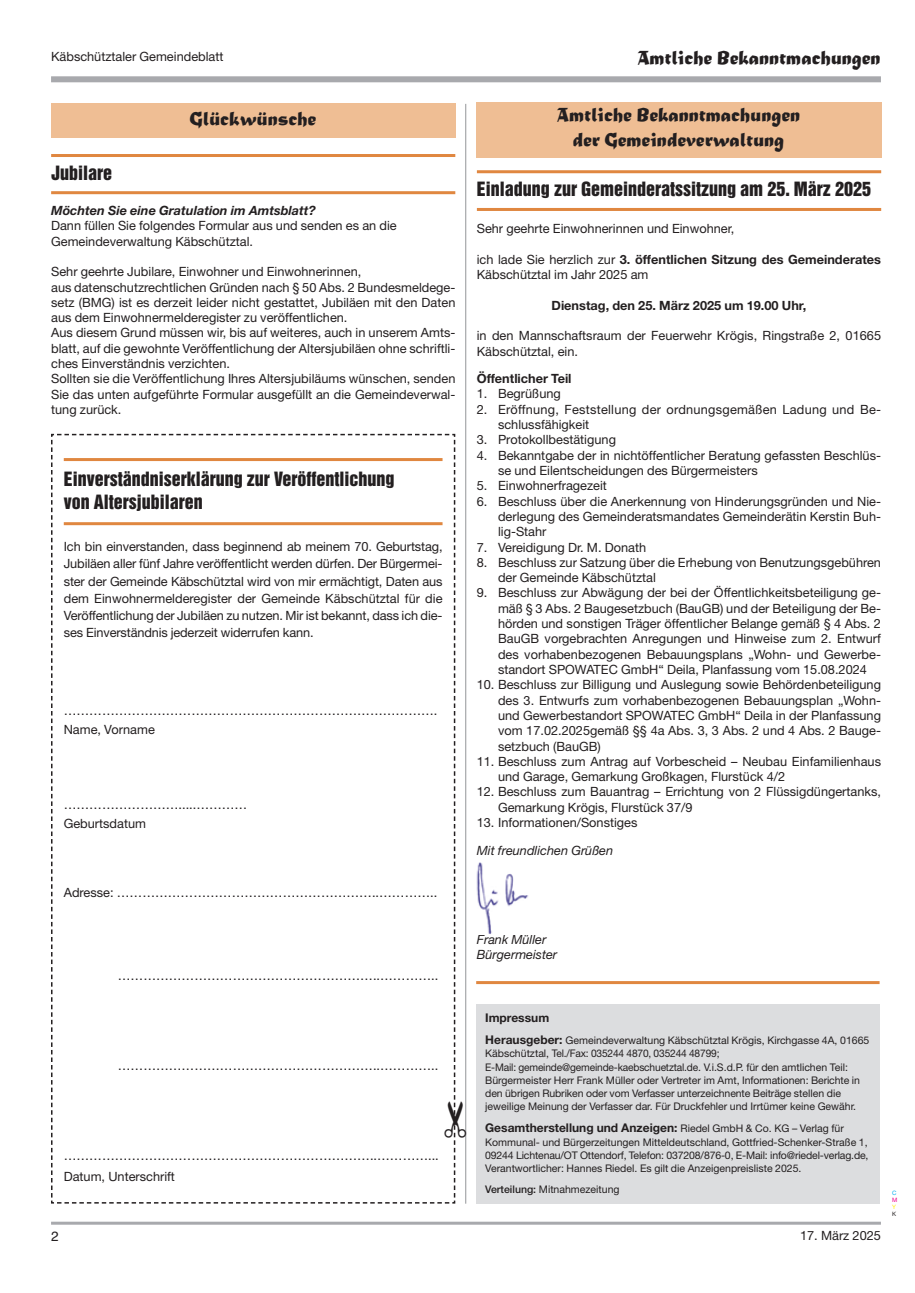
<style>
.page{position:relative;width:915px;height:1293px;background:#fff}
.page>*{position:absolute;margin:0;border:0;box-sizing:border-box;transform-origin:0 0}
.t1{font:21px/25.2px "Matura";color:#231f20;text-align:center}
.t2{font:18px/23.4px "Helvetica Inserat";color:#231f20}
.t3{font:13.5px "Helvetica";color:#231f20}
.t4{font:12.75px/15.3px "Helvetica Neue";color:#231f20}
.t5{font:12.75px/15.3px "Helvetica Neue";letter-spacing:.02em;color:#231f20}
.t6{font:700 12.75px "Helvetica Neue";color:#231f20}
.t7{font:italic 12.75px/15.3px "Helvetica Neue";color:#231f20}
.t8{font:italic 700 12.75px "Helvetica Neue";color:#231f20}
.t9{font:700 12px "Helvetica Neue";color:#231f20}
.t10{font:10.5px/13.4px "Helvetica Neue";color:#231f20}
.t11{font:6px "Helvetica Neue";color:#00aeef}
.t12{font:6px "Helvetica Neue";color:#ed028c}
.t13{font:6px "Helvetica Neue";color:#fff101}
.t14{font:6px "Helvetica Neue";color:#231f20}
.s1{font-weight:700}
.s2{font-weight:700;font-size:12px}
.s3{font-weight:400;font-size:10.5px}
.s4{font-weight:500}
</style>
<div class="page">
<div style="left:51px;top:76px;width:829px;height:6px;background:#a8a9ad"></div>
<hr style="left:51px;top:1221px;width:829px;height:3px;background:#a8a9ad">
<hr style="left:465px;top:104px;width:1px;height:1099px;background:#939598">
<hr style="left:476px;top:170px;width:404px;height:3px;background:#e08740">
<hr style="left:476px;top:208px;width:404px;height:3px;background:#e08740">
<div style="left:476px;top:102px;width:405px;height:56px;background:#efbe94"></div>
<img style="left:476px;top:863px;width:52px;height:71px">
<div style="left:51px;top:104px;width:404px;height:34px;background:#efbe94"></div>
<hr style="left:51px;top:154px;width:404px;height:3px;background:#e08740">
<hr style="left:51px;top:191px;width:404px;height:3px;background:#e08740">
<div style="left:476px;top:1004px;width:403px;height:199px;background:#dcdddf"></div>
<hr style="left:476px;top:981px;width:403px;height:3px;background:#e08740">
<svg style="left:51px;top:433px;width:415px;height:771px"></svg>
<p class="t4" style="left:51px;top:51px;width:174px">Käbschütztaler Gemeindeblatt</p>
<h1 class="t1" style="left:637px;top:47px;width:245px">Amtliche Bekanntmachungen</h1>
<h1 class="t1" style="left:190px;top:108px;width:128px">Glückwünsche</h1>
<h2 class="t2" style="left:51px;top:162px;width:63px">Jubilare</h2>
<p class="t8" style="left:51px;top:206px;width:266px">Möchten Sie eine Gratulation im Amtsblatt?</p>
<p class="t4" style="left:51px;top:219px;width:347px">Dann füllen Sie folgendes Formular aus und senden es an die<br>Gemeindeverwaltung Käbschütztal.</p>
<p class="t4" style="left:51px;top:265px;width:405px">Sehr geehrte Jubilare, Einwohner und Einwohnerinnen,<br>aus datenschutzrechtlichen Gründen nach § 50 Abs. 2 Bundesmeldege&shy;setz (BMG) ist es derzeit leider nicht gestattet, Jubiläen mit den Daten aus dem Einwohnermelderegister zu veröffentlichen.<br>Aus diesem Grund müssen wir, bis auf weiteres, auch in unserem Amts&shy;blatt, auf die gewohnte Veröffentlichung der Altersjubiläen ohne schriftli&shy;ches Einverständnis verzichten.<br>Sollten sie die Veröffentlichung Ihres Altersjubiläums wünschen, senden Sie das unten aufgeführte Formular ausgefüllt an die Gemeindeverwal&shy;tung zurück.</p>
<h2 class="t2" style="left:64px;top:468px;width:332px">Einverständniserklärung zur Veröffentlichung von Altersjubilaren</h2>
<p class="t4" style="left:64px;top:539px;width:380px;line-height:17.1px;text-align:justify">Ich bin einverstanden, dass beginnend ab meinem 70. Geburtstag, Jubiläen aller fünf Jahre veröffentlicht werden dürfen. Der Bürgermei&shy;ster der Gemeinde Käbschütztal wird von mir ermächtigt, Daten aus dem Einwohnermelderegister der Gemeinde Käbschütztal für die Veröffentlichung der Jubiläen zu nutzen. Mir ist bekannt, dass ich die&shy;ses Einverständnis jederzeit widerrufen kann.</p>
<p class="t4" style="left:64px;top:702px;width:375px;line-height:19px">…………………………………………………………………………….<br>Name, Vorname</p>
<p class="t4" style="left:64px;top:796px;width:185px;line-height:19px">……………………….....…………<br>Geburtsdatum</p>
<p class="t4" style="left:64px;top:886px;width:375px">Adresse: ……………………………………………………..…………..</p>
<p class="t4" style="left:118px;top:968px;width:322px">……………………………………………………..…………..</p>
<p class="t4" style="left:118px;top:1059px;width:322px">……………………………………………………..…………..</p>
<p class="t4" style="left:64px;top:1147px;width:376px;line-height:20.2px">………………………………………………………………..…………...<br>Datum, Unterschrift</p>
<p class="t3" style="left:51px;top:1228px;width:9px">2</p>
<h1 class="t1" style="left:557px;top:105px;width:245px">Amtliche Bekanntmachungen der Gemeindeverwaltung</h1>
<h2 class="t2" style="left:476px;top:178px;width:395px">Einladung zur Gemeinderatssitzung am 25. März 2025</h2>
<p class="t4" style="left:476px;top:222px;width:259px">Sehr geehrte Einwohnerinnen und Einwohner,</p>
<p class="t4" style="left:476px;top:253px;width:405px">ich lade Sie herzlich zur <span class="s1">3. öffentlichen Sitzung des Gemeinderates<br></span>Käbschütztal im Jahr 2025 am</p>
<p class="t6" style="left:551px;top:300px;width:256px">Dienstag, den 25. März 2025 um 19.00 Uhr,</p>
<p class="t4" style="left:476px;top:329px;width:405px">in den Mannschaftsraum der Feuerwehr Krögis, Ringstraße 2, 01665<br>Käbschütztal, ein.</p>
<p class="t6" style="left:476px;top:374px;width:96px">Öffentlicher Teil</p>
<p class="t4" style="left:476px;top:388px;width:86px">1. Begrüßung</p>
<p class="t5" style="left:498px;top:403px;width:384px;text-indent:-21px">2. Eröffnung, Feststellung der ordnungsgemäßen Ladung und Be&shy;schlussfähigkeit</p>
<p class="t4" style="left:476px;top:433px;width:141px">3. Protokollbestätigung</p>
<p class="t4" style="left:498px;top:449px;width:384px;text-indent:-21px">4. Bekanntgabe der in nichtöffentlicher Beratung gefassten Beschlüs&shy;se und Eilentscheidungen des Bürgermeisters</p>
<p class="t4" style="left:476px;top:479px;width:132px">5. Einwohnerfragezeit</p>
<p class="t4" style="left:498px;top:495px;width:384px;text-align:justify;text-indent:-21px">6. Beschluss über die Anerkennung von Hinderungsgründen und Nie&shy;derlegung des Gemeinderatsmandates Gemeinderätin Kerstin Buh&shy;lig-Stahr</p>
<p class="t4" style="left:476px;top:541px;width:171px">7. Vereidigung Dr. M. Donath</p>
<p class="t4" style="left:498px;top:556px;width:384px;text-indent:-21px">8. Beschluss zur Satzung über die Erhebung von Benutzungsgebühren der Gemeinde Käbschütztal</p>
<p class="t4" style="left:498px;top:586px;width:384px;text-align:justify;text-indent:-21px">9. Beschluss zur Abwägung der bei der Öffentlichkeitsbeteiligung ge&shy;mäß § 3 Abs. 2 Baugesetzbuch (BauGB) und der Beteiligung der Be&shy;hörden und sonstigen Träger öffentlicher Belange gemäß § 4 Abs. 2<br>BauGB vorgebrachten Anregungen und Hinweise zum 2. Entwurf des vorhabenbezogenen Bebauungsplans „Wohn- und Gewerbe&shy;standort SPOWATEC GmbH“ Deila, Planfassung vom 15.08.2024</p>
<p class="t4" style="left:498px;top:678px;width:384px;text-align:justify;text-indent:-21px">10. Beschluss zur Billigung und Auslegung sowie Behördenbeteiligung des 3. Entwurfs zum vorhabenbezogenen Bebauungsplan „Wohn&shy;und Gewerbestandort SPOWATEC GmbH“ Deila in der Planfassung vom 17.02.2025gemäß §§ 4a Abs. 3, 3 Abs. 2 und 4 Abs. 2 Bauge&shy;setzbuch (BauGB)</p>
<p class="t4" style="left:498px;top:755px;width:384px;text-indent:-21px">11. Beschluss zum Antrag auf Vorbescheid – Neubau Einfamilienhaus und Garage, Gemarkung Großkagen, Flurstück 4/2</p>
<p class="t4" style="left:498px;top:785px;width:384px;text-indent:-21px">12. Beschluss zum Bauantrag – Errichtung von 2 Flüssigdüngertanks,<br>Gemarkung Krögis, Flurstück 37/9</p>
<p class="t4" style="left:476px;top:816px;width:162px">13. Informationen/Sonstiges</p>
<p class="t7" style="left:476px;top:844px;width:138px">Mit freundlichen Grüßen</p>
<p class="t7" style="left:476px;top:933px;width:82px">Frank Müller<br>Bürgermeister</p>
<p class="t9" style="left:485px;top:1013px;width:65px">Impressum</p>
<p class="t10" style="left:485px;top:1034px;width:385px"><span class="s2">Herausgeber:</span> Gemeindeverwaltung Käbschütztal Krögis, Kirchgasse 4A, 01665<br>Käbschütztal, Tel./Fax: 035244 4870, 035244 48799;<br>E-Mail: gemeinde@gemeinde-kaebschuetztal.de. V.i.S.d.P. für den amtlichen Teil:<br>Bürgermeister Herr Frank Müller oder Vertreter im Amt, Informationen: Berichte in den übrigen Rubriken oder vom Verfasser unterzeichnente Beiträge stellen die jeweilige Meinung der Verfasser dar. Für Druckfehler und Irrtümer keine Gewähr.</p>
<p class="t9" style="left:485px;top:1123px;width:360px">Gesamtherstellung und Anzeigen: <span class="s3">Riedel GmbH &amp; Co. KG – Verlag für</span></p>
<p class="t10" style="left:485px;top:1136px;width:384px;text-align:justify">Kommunal- und Bürgerzeitungen Mitteldeutschland, Gottfried-Schenker-Straße 1, 09244 Lichtenau/OT Ottendorf, Telefon: 037208/876-0, E-Mail: info@riedel-verlag.de, Verantwortlicher: Hannes Riedel. Es gilt die Anzeigenpreisliste 2025.</p>
<p class="t10" style="left:485px;top:1183px;width:136px"><span class="s4">Verteilung:</span> Mitnahmezeitung</p>
<p class="t4" style="left:799px;top:1228px;width:82px">17. März 2025</p>
<p class="t11" style="left:891px;top:1190px;width:6px">C</p>
<p class="t12" style="left:891px;top:1197px;width:7px">M</p>
<p class="t13" style="left:891px;top:1204px;width:5px">Y</p>
<p class="t14" style="left:891px;top:1211px;width:6px">K</p>
</div>
